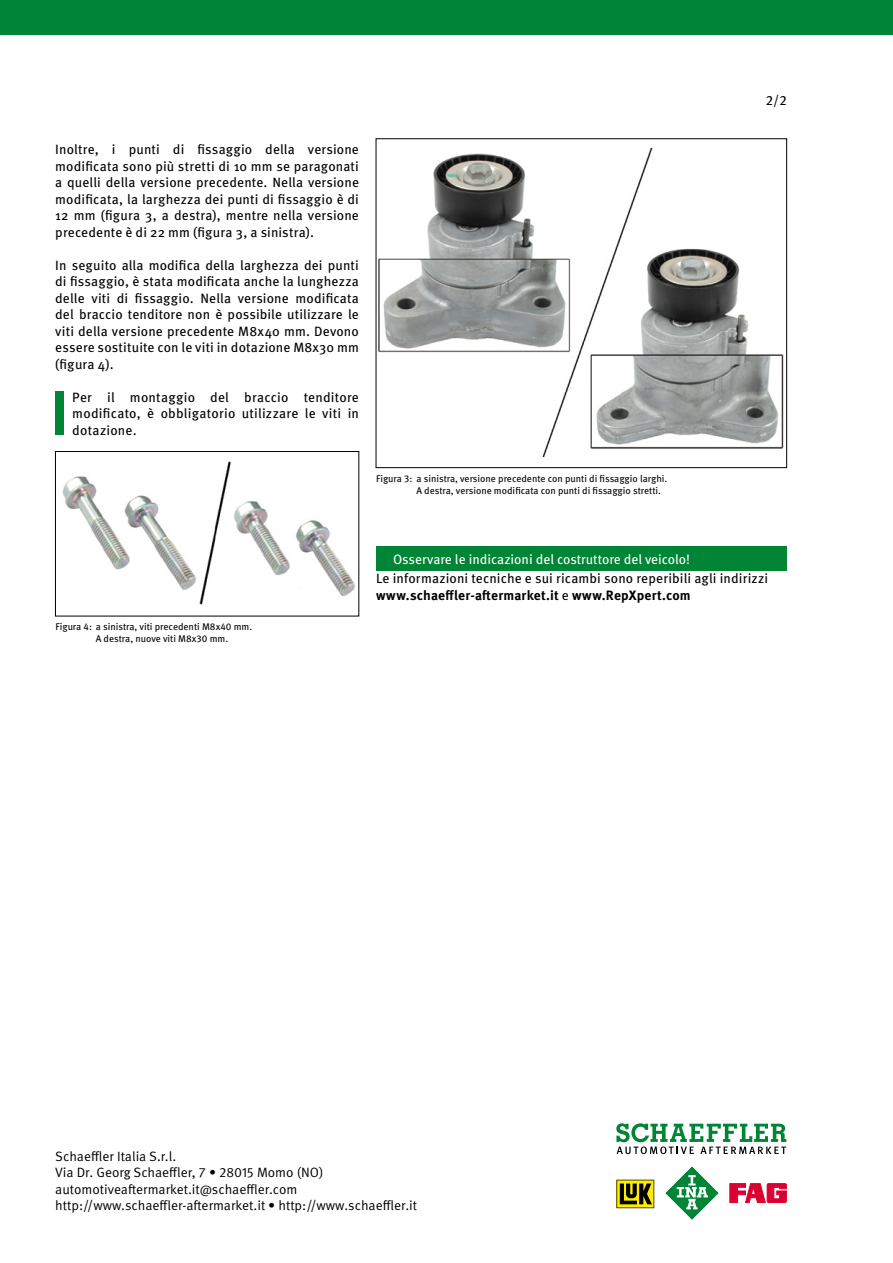
<style>
.page{position:relative;width:893px;height:1263px;background:#fff}
.page>*{position:absolute;margin:0;border:0;box-sizing:border-box;transform-origin:0 0}
.t1{font:13.5px/16.5px "Meta Pro";letter-spacing:.01em;color:#000;text-align:justify}
.t2{font:13.5px/16.5px "Meta Pro Norm";color:#000}
.t3{font:13.5px "Meta Pro";color:#fff}
.t4{font:9.75px/12px "Meta Pro";color:#000}
.s1{font-weight:700}
</style>
<div class="page">
<div style="left:55px;top:391px;width:9px;height:44px;background:#008436"></div>
<img style="left:378px;top:148px;width:406px;height:308px">
<div style="left:376px;top:139px;width:411px;height:329px;border:1px solid #000"></div>
<img style="left:62px;top:461px;width:293px;height:144px">
<div style="left:55px;top:451px;width:304px;height:165px;border:1px solid #000"></div>
<div style="left:376px;top:547px;width:411px;height:24px;background:#008436"></div>
<svg style="left:616px;top:1180px;width:38px;height:28px"></svg>
<svg style="left:730px;top:1183px;width:56px;height:19px"></svg>
<svg style="left:665px;top:1166px;width:54px;height:54px"></svg>
<svg style="left:616px;top:1123px;width:170px;height:31px"></svg>
<div style="left:0;top:0;width:893px;height:34px;background:#008436"></div>
<p class="t1" style="left:55px;top:140px;width:305px">Inoltre, i punti di fissaggio della versione modificata sono più stretti di 10 mm se paragonati a quelli della versione precedente. Nella versione modificata, la larghezza dei punti di fissaggio è di 12 mm (figura 3, a destra), mentre nella versione precedente è di 22 mm (figura 3, a sinistra).</p>
<p class="t1" style="left:55px;top:256px;width:305px">In seguito alla modifica della larghezza dei punti di fissaggio, è stata modificata anche la lunghezza delle viti di fissaggio. Nella versione modificata del braccio tenditore non è possibile utilizzare le viti della versione precedente M8x40 mm. Devono essere sostituite con le viti in dotazione M8x30 mm (figura 4).</p>
<p class="t1" style="left:72px;top:388px;width:288px">Per il montaggio del braccio tenditore modificato, è obbligatorio utilizzare le viti in dotazione.</p>
<p class="t4" style="left:416px;top:471px;width:252px;text-indent:-40px">Figura 3: a sinistra, versione precedente con punti di fissaggio larghi.<br>A destra, versione modificata con punti di fissaggio stretti.</p>
<p class="t1" style="left:766px;top:91px;width:22px">2/2</p>
<p class="t4" style="left:96px;top:620px;width:158px;text-indent:-40px">Figura 4: a sinistra, viti precedenti M8x40 mm.<br>A destra, nuove viti M8x30 mm.</p>
<p class="t3" style="left:393px;top:549px;width:299px">Osservare le indicazioni del costruttore del veicolo!</p>
<p class="t1" style="left:376px;top:569px;width:394px">Le informazioni tecniche e sui ricambi sono reperibili agli indirizzi <span class="s1">www.schaeffler-aftermarket.it</span> e <span class="s1">www.RepXpert.com</span></p>
<p class="t2" style="left:55px;top:1147px;width:363px">Schaeffler Italia S.r.l.<br>Via Dr. Georg Schaeffler, 7 • 28015 Momo (NO) automotiveaftermarket.it@schaeffler.com http://www.schaeffler-aftermarket.it • http://www.schaeffler.it</p>
</div>
